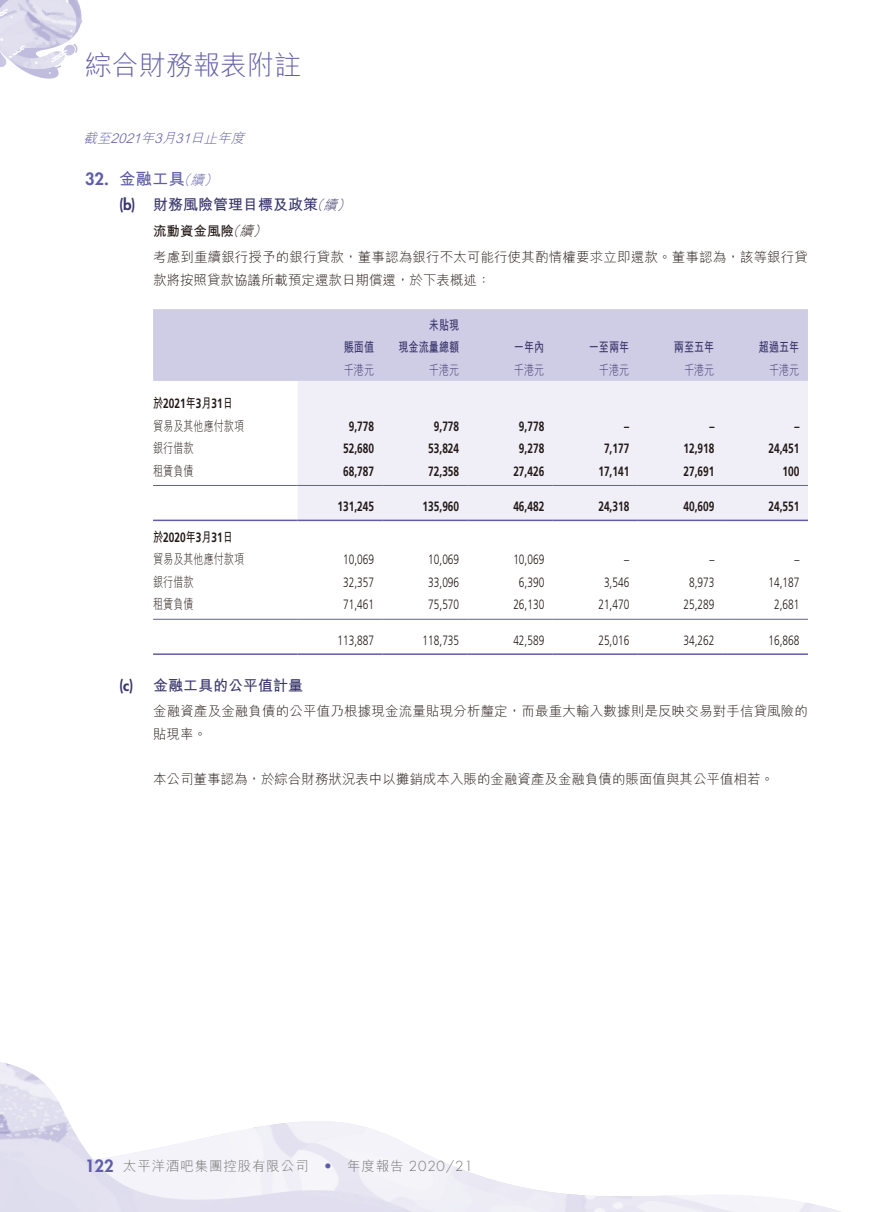
<style>
.page{position:relative;width:893px;height:1212px;background:#fff}
.page>*{position:absolute;margin:0;border:0;box-sizing:border-box;transform-origin:0 0}
.t1{font:300 27px "M Hei HK";color:#5f5da8}
.t2{font:700 16.5px "M Hei HK";color:#5f5da8}
.t3{font:700 15px "M Hei HK";color:#39366c}
.t4{font:300 13.5px/26.7px "M Hei HK";color:#231916}
.t5{font:700 13.5px "Frutiger LT Std";color:#231916;scale:.75 1}
.t6{font:300 13.5px "Frutiger LT Std";color:#231916;scale:.75 1}
.t7{font:300 13.5px "M Hei HK";color:#231916;scale:.75 1}
.t8{font:300 13.5px "M Hei HK";letter-spacing:.06em;color:#727272}
.t9{font:700 13.5px/22.5px "M Hei HK";color:#39366c;text-align:right;scale:.75 1}
.t10{font:300 13.5px "M Hei HK";color:#39366c;scale:.75 1}
.t11{font:italic 300 13.5px "M Hei HK";color:#5f5da8}
.s1{font-family:"Futura Std";font-weight:800}
.s2{font-weight:300;font-style:italic;font-size:13.5px}
.s3{font-weight:700}
.s4{font-style:italic}
.s5{font-family:"M Hei HK"}
.s6{font-family:"Futura Std";font-weight:800;font-size:16.5px;color:#5f5da8}
.s7{font-family:"Futura Std";color:#5f5da8}
.s8{font-family:"Futura Std"}
</style>
<div class="page">
<img style="left:0;top:1062px;width:459px;height:150px">
<svg style="left:0;top:0;width:82px;height:79px"></svg>
<div style="left:153px;top:309px;width:655px;height:72px;background:#cfcce6"></div>
<div style="left:298px;top:381px;width:510px;height:139px;background:#f0eff8"></div>
<hr style="left:153px;top:485px;width:145px;height:1px;background:#5f5da8">
<hr style="left:298px;top:485px;width:85px;height:1px;background:#5f5da8">
<hr style="left:383px;top:485px;width:85px;height:1px;background:#5f5da8">
<hr style="left:468px;top:485px;width:85px;height:1px;background:#5f5da8">
<hr style="left:553px;top:485px;width:85px;height:1px;background:#5f5da8">
<hr style="left:638px;top:485px;width:85px;height:1px;background:#5f5da8">
<hr style="left:723px;top:485px;width:85px;height:1px;background:#5f5da8">
<hr style="left:153px;top:520px;width:145px;height:1px;background:#5f5da8">
<hr style="left:298px;top:520px;width:85px;height:1px;background:#5f5da8">
<hr style="left:383px;top:520px;width:85px;height:1px;background:#5f5da8">
<hr style="left:468px;top:520px;width:85px;height:1px;background:#5f5da8">
<hr style="left:553px;top:520px;width:85px;height:1px;background:#5f5da8">
<hr style="left:638px;top:520px;width:85px;height:1px;background:#5f5da8">
<hr style="left:723px;top:520px;width:85px;height:1px;background:#5f5da8">
<hr style="left:153px;top:619px;width:145px;height:1px;background:#5f5da8">
<hr style="left:298px;top:619px;width:85px;height:1px;background:#5f5da8">
<hr style="left:383px;top:619px;width:85px;height:1px;background:#5f5da8">
<hr style="left:468px;top:619px;width:85px;height:1px;background:#5f5da8">
<hr style="left:553px;top:619px;width:85px;height:1px;background:#5f5da8">
<hr style="left:638px;top:619px;width:85px;height:1px;background:#5f5da8">
<hr style="left:723px;top:619px;width:85px;height:1px;background:#5f5da8">
<hr style="left:153px;top:653px;width:145px;height:2px;background:#5f5da8">
<hr style="left:298px;top:653px;width:85px;height:2px;background:#5f5da8">
<hr style="left:383px;top:653px;width:85px;height:2px;background:#5f5da8">
<hr style="left:468px;top:653px;width:85px;height:2px;background:#5f5da8">
<hr style="left:553px;top:653px;width:85px;height:2px;background:#5f5da8">
<hr style="left:638px;top:653px;width:85px;height:2px;background:#5f5da8">
<hr style="left:723px;top:653px;width:85px;height:2px;background:#5f5da8">
<h1 class="t1" style="left:85px;top:51px;width:217px">綜合財務報表附註</h1>
<p class="t11" style="left:84px;top:131px;width:166px">截至2021年3月31日止年度</p>
<p class="t2" style="left:85px;top:167px;width:137px"><span class="s1">32.</span> 金融工具<span class="s2">（續）</span></p>
<p class="t3" style="left:119px;top:194px;width:236px"><span class="s1">(b)</span> 財務風險管理目標及政策<span class="s2">（續）</span></p>
<p class="t4" style="left:153px;top:217px;width:656px"><span class="s3">流動資金風險</span><span class="s4">（續）<br></span>考慮到重續銀行授予的銀行貸款，董事認為銀行不太可能行使其酌情權要求立即還款。董事認為，該等銀行貸</p>
<p class="t4" style="left:153px;top:266px;width:339px">款將按照貸款協議所載預定還款日期償還，於下表概述：</p>
<p class="t9" style="left:344px;top:335px;width:42px">賬面值</p>
<p class="t9" style="left:398px;top:313px;width:82px">未貼現<br>現金流量總額</p>
<p class="t9" style="left:514px;top:335px;width:42px">一年內</p>
<p class="t9" style="left:589px;top:335px;width:55px">一至兩年</p>
<p class="t9" style="left:674px;top:335px;width:55px">兩至五年</p>
<p class="t9" style="left:759px;top:335px;width:55px">超過五年</p>
<p class="t10" style="left:344px;top:363px;width:42px">千港元</p>
<p class="t10" style="left:429px;top:363px;width:42px">千港元</p>
<p class="t10" style="left:514px;top:363px;width:42px">千港元</p>
<p class="t10" style="left:599px;top:363px;width:42px">千港元</p>
<p class="t10" style="left:684px;top:363px;width:42px">千港元</p>
<p class="t10" style="left:769px;top:363px;width:42px">千港元</p>
<p class="t5" style="left:153px;top:395px;width:108px"><span class="s5">於</span>2021<span class="s5">年</span>3<span class="s5">月</span>31<span class="s5">日</span></p>
<p class="t7" style="left:153px;top:419px;width:123px">貿易及其他應付款項</p>
<p class="t5" style="left:349px;top:418px;width:35px">9,778</p>
<p class="t5" style="left:434px;top:418px;width:35px">9,778</p>
<p class="t5" style="left:519px;top:418px;width:35px">9,778</p>
<p class="t5" style="left:624px;top:418px;width:8px">–</p>
<p class="t5" style="left:709px;top:418px;width:8px">–</p>
<p class="t5" style="left:794px;top:418px;width:8px">–</p>
<p class="t7" style="left:153px;top:441px;width:55px">銀行借款</p>
<p class="t5" style="left:343px;top:440px;width:43px">52,680</p>
<p class="t5" style="left:428px;top:440px;width:43px">53,824</p>
<p class="t5" style="left:519px;top:440px;width:35px">9,278</p>
<p class="t5" style="left:604px;top:440px;width:35px">7,177</p>
<p class="t5" style="left:683px;top:440px;width:43px">12,918</p>
<p class="t5" style="left:768px;top:440px;width:43px">24,451</p>
<p class="t7" style="left:153px;top:464px;width:55px">租賃負債</p>
<p class="t5" style="left:343px;top:463px;width:43px">68,787</p>
<p class="t5" style="left:428px;top:463px;width:43px">72,358</p>
<p class="t5" style="left:513px;top:463px;width:43px">27,426</p>
<p class="t5" style="left:598px;top:463px;width:43px">17,141</p>
<p class="t5" style="left:683px;top:463px;width:43px">27,691</p>
<p class="t5" style="left:782px;top:463px;width:24px">100</p>
<p class="t5" style="left:338px;top:498px;width:50px">131,245</p>
<p class="t5" style="left:423px;top:498px;width:50px">135,960</p>
<p class="t5" style="left:513px;top:498px;width:43px">46,482</p>
<p class="t5" style="left:598px;top:498px;width:43px">24,318</p>
<p class="t5" style="left:683px;top:498px;width:43px">40,609</p>
<p class="t5" style="left:768px;top:498px;width:43px">24,551</p>
<p class="t5" style="left:153px;top:529px;width:108px"><span class="s5">於</span>2020<span class="s5">年</span>3<span class="s5">月</span>31<span class="s5">日</span></p>
<p class="t7" style="left:153px;top:552px;width:123px">貿易及其他應付款項</p>
<p class="t6" style="left:343px;top:552px;width:43px">10,069</p>
<p class="t6" style="left:428px;top:552px;width:43px">10,069</p>
<p class="t6" style="left:513px;top:552px;width:43px">10,069</p>
<p class="t6" style="left:624px;top:552px;width:8px">–</p>
<p class="t6" style="left:709px;top:552px;width:8px">–</p>
<p class="t6" style="left:794px;top:552px;width:8px">–</p>
<p class="t7" style="left:153px;top:575px;width:55px">銀行借款</p>
<p class="t6" style="left:343px;top:575px;width:43px">32,357</p>
<p class="t6" style="left:428px;top:575px;width:43px">33,096</p>
<p class="t6" style="left:519px;top:575px;width:35px">6,390</p>
<p class="t6" style="left:604px;top:575px;width:35px">3,546</p>
<p class="t6" style="left:689px;top:575px;width:35px">8,973</p>
<p class="t6" style="left:768px;top:575px;width:43px">14,187</p>
<p class="t7" style="left:153px;top:597px;width:55px">租賃負債</p>
<p class="t6" style="left:343px;top:597px;width:43px">71,461</p>
<p class="t6" style="left:428px;top:597px;width:43px">75,570</p>
<p class="t6" style="left:513px;top:597px;width:43px">26,130</p>
<p class="t6" style="left:598px;top:597px;width:43px">21,470</p>
<p class="t6" style="left:683px;top:597px;width:43px">25,289</p>
<p class="t6" style="left:774px;top:597px;width:35px">2,681</p>
<p class="t6" style="left:338px;top:632px;width:50px">113,887</p>
<p class="t6" style="left:423px;top:632px;width:50px">118,735</p>
<p class="t6" style="left:513px;top:632px;width:43px">42,589</p>
<p class="t6" style="left:598px;top:632px;width:43px">25,016</p>
<p class="t6" style="left:683px;top:632px;width:43px">34,262</p>
<p class="t6" style="left:768px;top:632px;width:43px">16,868</p>
<p class="t3" style="left:119px;top:674px;width:186px"><span class="s1">(c)</span> 金融工具的公平值計量</p>
<p class="t4" style="left:153px;top:700px;width:656px;line-height:22.5px">金融資產及金融負債的公平值乃根據現金流量貼現分析釐定，而最重大輸入數據則是反映交易對手信貸風險的貼現率。</p>
<p class="t4" style="left:153px;top:765px;width:622px">本公司董事認為，於綜合財務狀況表中以攤銷成本入賬的金融資產及金融負債的賬面值與其公平值相若。</p>
<p class="t8" style="left:85px;top:1159px;width:389px"><span class="s6">122</span> 太平洋酒吧集團控股有限公司 <span class="s7">•</span> 年度報告 <span class="s8">2020/21</span></p>
</div>
